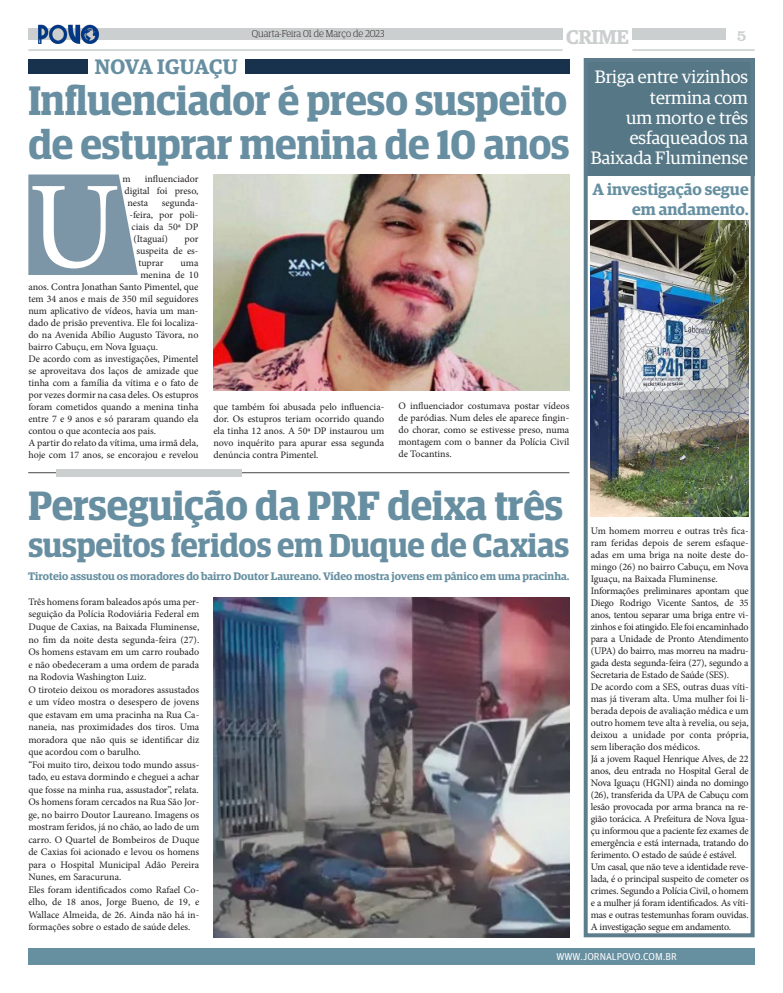
<style>
.page{position:relative;width:783px;height:993px;background:#fff}
.page>*{position:absolute;margin:0;border:0;box-sizing:border-box;transform-origin:0 0}
.t1{font:124px "Minion Pro";color:#fff}
.t2{font:600 41.2px/43.9px "Guardian Egyptian Display";letter-spacing:-.005em;color:#678fa1}
.t3{font:600 41px "Guardian Egyptian Display";color:#678fa1}
.t4{font:600 33.2px "Guardian Egyptian Display";letter-spacing:-.005em;color:#678fa1}
.t5{font:600 21px "Guardian Egyptian";color:#678fa1}
.t6{font:600 20px "Guardian Egyptian";letter-spacing:-.02em;color:#cccfcf}
.t7{font:18px/20.1px "Guardian Egyptian";color:#fff;text-align:right}
.t8{font:600 16.4px/19.7px "Guardian Egyptian";color:#658fa1;text-align:right}
.t9{font:16px "Clarendon BT";color:#cccfcf}
.t10{font:600 10.9px "Guardian Egyptian";color:#658fa1}
.t11{font:10px/12px "Minion Pro";letter-spacing:-.005em;color:#231f20;text-align:justify}
.t12{font:300 10px "Guardian Egyptian Display";color:#231f20}
.t13{font:10px "Guardian Agate Sans G1 D Regular";color:#fff}
</style>
<div class="page">
<div style="left:28px;top:947px;width:726px;height:17px;background:#668fa0"></div>
<div style="left:28px;top:28px;width:534px;height:12px;background:#cccfcf"></div>
<div style="left:632px;top:28px;width:93px;height:12px;background:#cccfcf"></div>
<hr style="left:632px;top:49px;width:122px;height:2px;background:#cccfcf">
<hr style="left:28px;top:49px;width:534px;height:2px;background:#cccfcf">
<hr style="left:28px;top:472px;width:541px;height:1px;background:#231f20">
<div style="left:56px;top:469px;width:185px;height:7px;background:#cccfcf"></div>
<svg style="left:28px;top:174px;width:110px;height:101px;background:#889faf"></svg>
<div style="left:583px;top:58px;width:171px;height:117px;background:#557786"></div>
<div style="left:244px;top:59px;width:325px;height:14px;background:#18324d"></div>
<div style="left:28px;top:59px;width:60px;height:14px;background:#18324d"></div>
<div style="left:583px;top:58px;width:171px;height:878px;border:4px solid #5e7d8c"></div>
<img style="left:590px;top:221px;width:158px;height:295px">
<img style="left:213px;top:174px;width:356px;height:216px">
<img style="left:213px;top:597px;width:356px;height:339px">
<img style="left:38px;top:24px;width:61px;height:20px">
<p class="t12" style="left:252px;top:28px;width:134px">Quarta-Feira 01 de Março de 2023</p>
<h3 class="t9" style="left:736px;top:25px;width:11px">5</h3>
<h3 class="t6" style="left:566px;top:22px;width:64px">CRIME</h3>
<p class="t5" style="left:95px;top:51px;width:144px">NOVA IGUAÇU</p>
<p class="t2" style="left:28px;top:78px;width:542px">Influenciador é preso suspeito de estuprar menina de 10 anos</p>
<p class="t7" style="left:590px;top:66px;width:159px">Briga entre vizinhos termina com<br>um morto e três esfaqueados na<br>Baixada Fluminense</p>
<p class="t11" style="left:122px;top:172px;width:10px">m</p>
<p class="t11" style="left:145px;top:172px;width:55px">influenciador</p>
<p class="t11" style="left:124px;top:184px;width:76px">digital foi preso,</p>
<p class="t11" style="left:127px;top:196px;width:22px">nesta</p>
<p class="t11" style="left:162px;top:196px;width:38px">segunda-</p>
<p class="t11" style="left:129px;top:208px;width:71px">-feira, por poli-</p>
<p class="t11" style="left:131px;top:220px;width:68px">ciais da 50ª DP</p>
<p class="t11" style="left:133px;top:232px;width:36px">(Itaguaí)</p>
<p class="t1" style="left:28px;top:144px;width:93px">U</p>
<p class="t8" style="left:592px;top:178px;width:157px">A investigação segue em andamento.</p>
<p class="t11" style="left:136px;top:232px;width:64px;text-indent:48px">por suspeita de es&shy;tuprar</p>
<p class="t11" style="left:180px;top:256px;width:19px">uma</p>
<p class="t11" style="left:140px;top:268px;width:59px">menina de 10</p>
<p class="t11" style="left:28px;top:280px;width:172px">anos. Contra Jonathan Santo Pimentel, que</p>
<p class="t11" style="left:28px;top:292px;width:171px">tem 34 anos e mais de 350 mil seguidores</p>
<p class="t11" style="left:28px;top:304px;width:172px">num aplicativo de vídeos, havia um man-</p>
<p class="t11" style="left:28px;top:316px;width:172px">dado de prisão preventiva. Ele foi localiza-</p>
<p class="t11" style="left:28px;top:328px;width:172px">do na Avenida Abílio Augusto Távora, no</p>
<p class="t11" style="left:28px;top:340px;width:131px">bairro Cabuçu, em Nova Iguaçu.</p>
<p class="t11" style="left:28px;top:352px;width:172px">De acordo com as investigações, Pimentel se aproveitava dos laços de amizade que tinha com a família da vítima e o fato de por vezes dormir na casa deles. Os estupros foram cometidos quando a menina tinha entre 7 e 9 anos e só pararam quando ela contou o que acontecia aos pais.</p>
<p class="t11" style="left:28px;top:436px;width:172px">A partir do relato da vítima, uma irmã dela, hoje com 17 anos, se encorajou e revelou</p>
<p class="t11" style="left:213px;top:400px;width:172px">que também foi abusada pelo influencia&shy;dor. Os estupros teriam ocorrido quando ela tinha 12 anos. A 50ª DP instaurou um novo inquérito para apurar essa segunda denúncia contra Pimentel.</p>
<p class="t11" style="left:398px;top:400px;width:172px">O influenciador costumava postar vídeos de paródias. Num deles ele aparece fingin&shy;do chorar, como se estivesse preso, numa montagem com o banner da Polícia Civil de Tocantins.</p>
<p class="t3" style="left:28px;top:483px;width:536px">Perseguição da PRF deixa três</p>
<p class="t4" style="left:28px;top:527px;width:542px">suspeitos feridos em Duque de Caxias</p>
<p class="t10" style="left:28px;top:568px;width:542px">Tiroteio assustou os moradores do bairro Doutor Laureano. Vídeo mostra jovens em pânico em uma pracinha.</p>
<p class="t11" style="left:28px;top:595px;width:172px;line-height:12.5px">Três homens foram baleados após uma per&shy;seguição da Polícia Rodoviária Federal em Duque de Caxias, na Baixada Fluminense, no fim da noite desta segunda-feira (27).<br>Os homens estavam em um carro roubado e não obedeceram a uma ordem de parada na Rodovia Washington Luiz.</p>
<p class="t11" style="left:28px;top:683px;width:172px;line-height:12.5px">O tiroteio deixou os moradores assustados e um vídeo mostra o desespero de jovens que estavam em uma pracinha na Rua Ca&shy;naneia, nas proximidades dos tiros. Uma moradora que não quis se identificar diz que acordou com o barulho.</p>
<p class="t11" style="left:28px;top:758px;width:172px;line-height:12.5px">“Foi muito tiro, deixou todo mundo assus&shy;tado, eu estava dormindo e cheguei a achar que fosse na minha rua, assustador”, relata.</p>
<p class="t11" style="left:28px;top:795px;width:172px;line-height:12.5px">Os homens foram cercados na Rua São Jor&shy;ge, no bairro Doutor Laureano. Imagens os mostram feridos, já no chão, ao lado de um carro. O Quartel de Bombeiros de Duque de Caxias foi acionado e levou os homens para o Hospital Municipal Adão Pereira Nunes, em Saracuruna.</p>
<p class="t11" style="left:28px;top:883px;width:172px;line-height:12.5px">Eles foram identificados como Rafael Co&shy;elho, de 18 anos, Jorge Bueno, de 19, e Wallace Almeida, de 26. Ainda não há in&shy;formações sobre o estado de saúde deles.</p>
<p class="t11" style="left:590px;top:524px;width:159px">Um homem morreu e outras três fica&shy;ram feridas depois de serem esfaque&shy;adas em uma briga na noite deste do&shy;mingo (26) no bairro Cabuçu, em Nova Iguaçu, na Baixada Fluminense.</p>
<p class="t11" style="left:590px;top:584px;width:159px">Informações preliminares apontam que Diego Rodrigo Vicente Santos, de 35 anos, tentou separar uma briga entre vi&shy;zinhos e foi atingido. Ele foi encaminhado para a Unidade de Pronto Atendimento (UPA) do bairro, mas morreu na madru&shy;gada desta segunda-feira (27), segundo a Secretaria de Estado de Saúde (SES).</p>
<p class="t11" style="left:590px;top:680px;width:159px">De acordo com a SES, outras duas víti&shy;mas já tiveram alta. Uma mulher foi li&shy;berada depois de avaliação médica e um outro homem teve alta à revelia, ou seja, deixou a unidade por conta própria, sem liberação dos médicos.</p>
<p class="t11" style="left:590px;top:752px;width:159px">Já a jovem Raquel Henrique Alves, de 22 anos, deu entrada no Hospital Geral de Nova Iguaçu (HGNI) ainda no domingo (26), transferida da UPA de Cabuçu com lesão provocada por arma branca na re&shy;gião torácica. A Prefeitura de Nova Igua&shy;çu informou que a paciente fez exames de emergência e está internada, tratando do ferimento. O estado de saúde é estável.</p>
<p class="t11" style="left:590px;top:860px;width:159px">Um casal, que não teve a identidade reve&shy;lada, é o principal suspeito de cometer os crimes. Segundo a Polícia Civil, o homem e a mulher já foram identificados. As víti&shy;mas e outras testemunhas foram ouvidas.<br>A investigação segue em andamento.</p>
<p class="t13" style="left:556px;top:949px;width:122px">WWW.JORNALPOVO.COM.BR</p>
</div>
